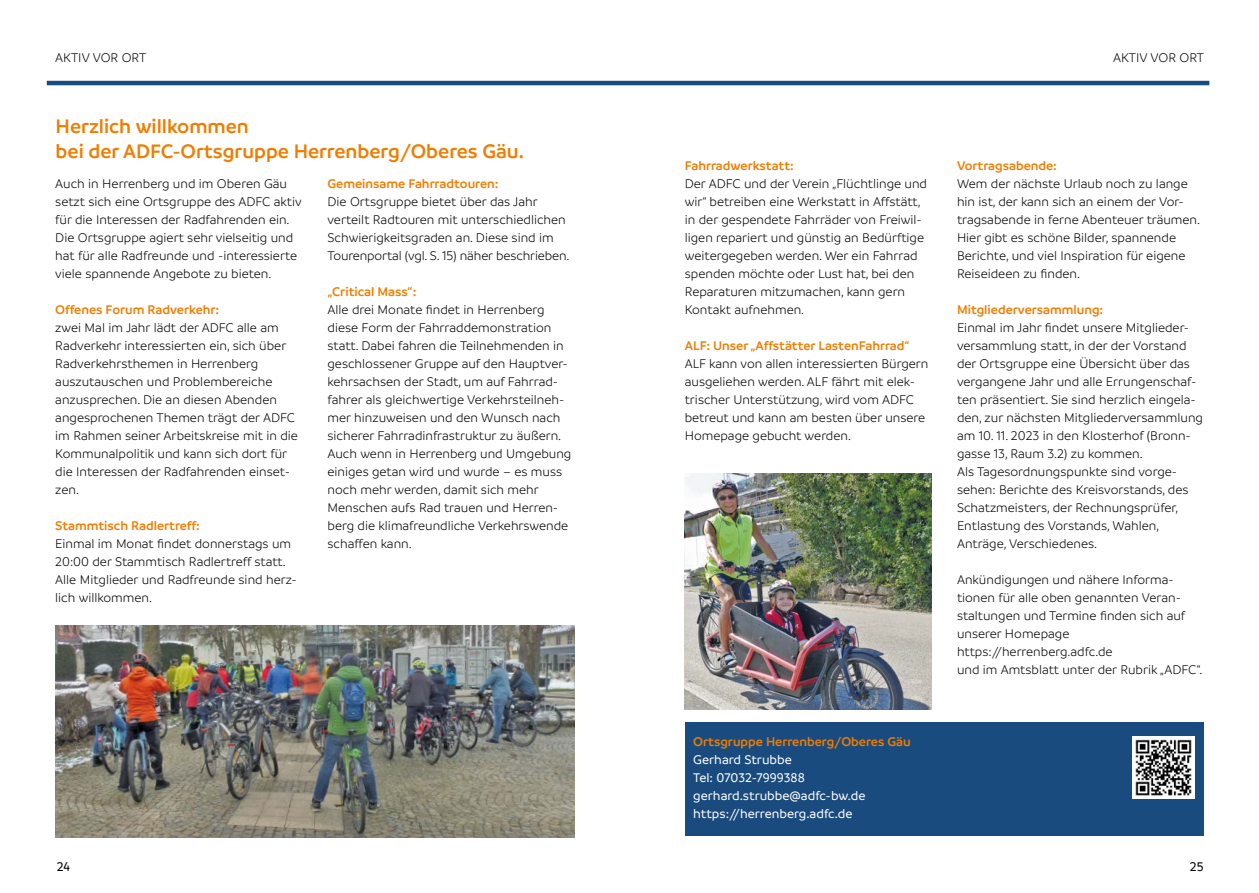
<style>
.page{position:relative;width:1259px;height:893px;background:#fff}
.page>*{position:absolute;margin:0;border:0;box-sizing:border-box;transform-origin:0 0}
.Überschrift_14pt_ora{font:600 21px/25.2px "Branding";color:#ef7d00}
.Text_9pt_k{font:300 13.5px/18px "Branding";color:#000}
.Text_9pt_negativ_med{font:500 13.5px "Branding";color:#fff}
.Text_9pt_k-2{font:600 13.5px "Branding";color:#ef7d00}
.Text_9pt_orange_semi{font:600 13.5px "Branding";color:#ef7d00}
.t1{font:500 13.5px "Branding";color:#000}
.s1{font-weight:600;color:#ef7d00}
</style>
<div class="page">
<hr style="left:47px;top:81px;width:1162px;height:4px;background:#1a4b7e">
<div style="left:685px;top:722px;width:518px;height:114px;background:#1a4b7e"></div>
<img style="left:1132px;top:736px;width:63px;height:62px">
<img style="left:55px;top:625px;width:519px;height:213px">
<img style="left:685px;top:473px;width:246px;height:237px">
<p class="Text_9pt_k" style="left:55px;top:49px;width:92px">AKTIV VOR ORT</p>
<p class="Überschrift_14pt_ora" style="left:56px;top:114px;width:470px">Herzlich willkommen<br>bei der ADFC-Ortsgruppe Herrenberg/Oberes Gäu.</p>
<p class="Text_9pt_k" style="left:55px;top:175px;width:248px">Auch in Herrenberg und im Oberen Gäu setzt sich eine Ortsgruppe des ADFC aktiv für die Interessen der Radfahrenden ein.<br>Die Ortsgruppe agiert sehr vielseitig und hat für alle Radfreunde und -interessierte viele spannende Angebote zu bieten.</p>
<p class="Text_9pt_k" style="left:55px;top:301px;width:244px"><span class="s1">Offenes Forum Radverkehr:<br></span>zwei Mal im Jahr lädt der ADFC alle am Radverkehr interessierten ein, sich über Radverkehrsthemen in Herrenberg auszutauschen und Problembereiche anzusprechen. Die an diesen Abenden angesprochenen Themen trägt der ADFC im Rahmen seiner Arbeitskreise mit in die Kommunalpolitik und kann sich dort für die Interessen der Radfahrenden einset&shy;zen.</p>
<p class="Text_9pt_k" style="left:55px;top:517px;width:243px"><span class="s1">Stammtisch Radlertreff:<br></span>Einmal im Monat findet donnerstags um 20:00 der Stammtisch Radlertreff statt.<br>Alle Mitglieder und Radfreunde sind herz&shy;lich willkommen.</p>
<p class="Text_9pt_k-2" style="left:327px;top:176px;width:172px">Gemeinsame Fahrradtouren:</p>
<p class="Text_9pt_k" style="left:327px;top:193px;width:244px">Die Ortsgruppe bietet über das Jahr verteilt Radtouren mit unterschiedlichen Schwierigkeitsgraden an. Diese sind im Tourenportal (vgl. S. 15) näher beschrieben.</p>
<p class="Text_9pt_k" style="left:327px;top:283px;width:245px"><span class="s1">„Critical Mass“:<br></span>Alle drei Monate findet in Herrenberg diese Form der Fahrraddemonstration statt. Dabei fahren die Teilnehmenden in geschlossener Gruppe auf den Hauptver&shy;kehrsachsen der Stadt, um auf Fahrrad&shy;fahrer als gleichwertige Verkehrsteilneh&shy;mer hinzuweisen und den Wunsch nach sicherer Fahrradinfrastruktur zu äußern.<br>Auch wenn in Herrenberg und Umgebung einiges getan wird und wurde – es muss noch mehr werden, damit sich mehr Menschen aufs Rad trauen und Herren&shy;berg die klimafreundliche Verkehrswende schaffen kann.</p>
<p class="Text_9pt_k" style="left:1113px;top:49px;width:92px">AKTIV VOR ORT</p>
<p class="Text_9pt_k" style="left:685px;top:157px;width:244px"><span class="s1">Fahrradwerkstatt:<br></span>Der ADFC und der Verein „Flüchtlinge und wir“ betreiben eine Werkstatt in Affstätt, in der gespendete Fahrräder von Freiwil&shy;ligen repariert und günstig an Bedürftige weitergegeben werden. Wer ein Fahrrad spenden möchte oder Lust hat, bei den Reparaturen mitzumachen, kann gern Kontakt aufnehmen.</p>
<p class="Text_9pt_k" style="left:685px;top:337px;width:245px"><span class="s1">ALF: Unser „Affstätter LastenFahrrad“ </span>ALF kann von allen interessierten Bürgern ausgeliehen werden. ALF fährt mit elek&shy;trischer Unterstützung, wird vom ADFC betreut und kann am besten über unsere Homepage gebucht werden.</p>
<p class="Text_9pt_orange_semi" style="left:693px;top:734px;width:219px">Ortsgruppe Herrenberg/Oberes Gäu</p>
<p class="Text_9pt_negativ_med" style="left:693px;top:752px;width:100px">Gerhard Strubbe</p>
<p class="Text_9pt_negativ_med" style="left:693px;top:770px;width:113px">Tel: 07032-7999388</p>
<p class="Text_9pt_negativ_med" style="left:693px;top:788px;width:174px">gerhard.strubbe@adfc-bw.de</p>
<p class="Text_9pt_negativ_med" style="left:693px;top:806px;width:161px">https://herrenberg.adfc.de</p>
<p class="Text_9pt_k" style="left:957px;top:157px;width:245px"><span class="s1">Vortragsabende:<br></span>Wem der nächste Urlaub noch zu lange hin ist, der kann sich an einem der Vor&shy;tragsabende in ferne Abenteuer träumen.<br>Hier gibt es schöne Bilder, spannende Berichte, und viel Inspiration für eigene Reiseideen zu finden.</p>
<p class="Text_9pt_k-2" style="left:957px;top:302px;width:148px">Mitgliederversammlung:</p>
<p class="Text_9pt_k" style="left:957px;top:319px;width:247px">Einmal im Jahr findet unsere Mitglieder&shy;versammlung statt, in der der Vorstand der Ortsgruppe eine Übersicht über das vergangene Jahr und alle Errungenschaf&shy;ten präsentiert. Sie sind herzlich eingela&shy;den, zur nächsten Mitgliederversammlung am 10. 11. 2023 in den Klosterhof (Bronn&shy;gasse 13, Raum 3.2) zu kommen.<br>Als Tagesordnungspunkte sind vorge&shy;sehen: Berichte des Kreisvorstands, des Schatzmeisters, der Rechnungsprüfer, Entlastung des Vorstands, Wahlen, Anträge, Verschiedenes.</p>
<p class="Text_9pt_k" style="left:957px;top:571px;width:230px">Ankündigungen und nähere Informa&shy;tionen für alle oben genannten Veran&shy;staltungen und Termine finden sich auf unserer Homepage</p>
<p class="Text_9pt_k" style="left:957px;top:643px;width:157px">https://herrenberg.adfc.de</p>
<p class="Text_9pt_k" style="left:957px;top:661px;width:247px">und im Amtsblatt unter der Rubrik „ADFC“.</p>
<p class="t1" style="left:57px;top:860px;width:15px">24</p>
<p class="t1" style="left:1190px;top:860px;width:15px">25</p>
</div>
